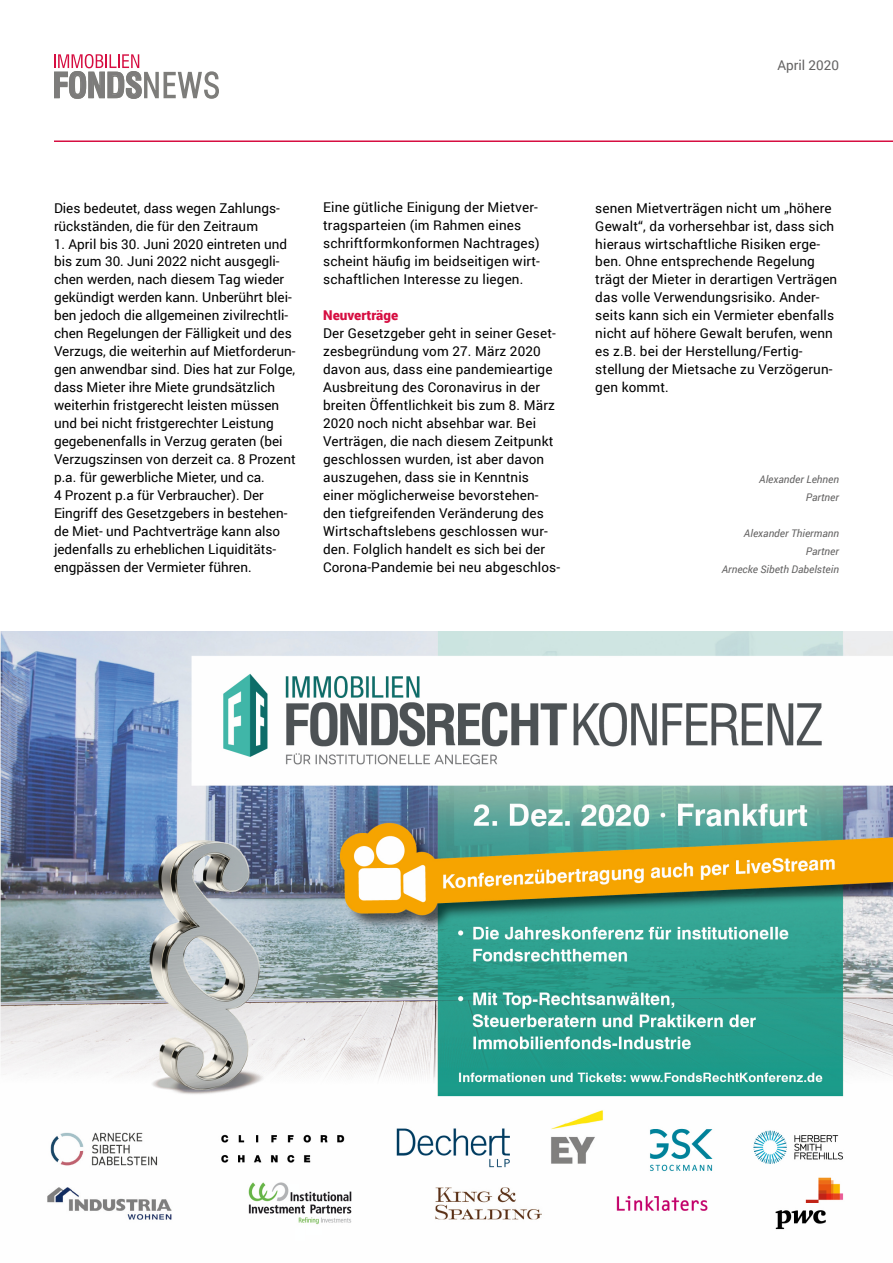
<style>
.page{position:relative;width:893px;height:1263px;background:#fff}
.page>*{position:absolute;margin:0;border:0;box-sizing:border-box;transform-origin:0 0}
.t1{font:13.5px/18px "Roboto";letter-spacing:.01em;color:#000}
.t2{font:900 13.5px "Roboto";color:#d60e41}
.t3{font:13.5px "Roboto";color:#646363}
.t4{font:italic 10.5px/18px "Roboto";color:#646363;text-align:right}
</style>
<div class="page">
<svg style="left:54px;top:54px;width:165px;height:45px"></svg>
<hr style="left:54px;top:140px;width:839px;height:2px;background:#d60e41">
<img style="left:0;top:631px;width:893px;height:599px">
<p class="t3" style="left:777px;top:56px;width:63px">April 2020</p>
<p class="t1" style="left:54px;top:198px;width:227px">Dies bedeutet, dass wegen Zahlungs&shy;rückständen, die für den Zeitraum</p>
<p class="t1" style="left:54px;top:234px;width:243px">1. April bis 30. Juni 2020 eintreten und bis zum 30. Juni 2022 nicht ausgegli&shy;chen werden, nach diesem Tag wieder gekündigt werden kann. Unberührt blei&shy;ben jedoch die allgemeinen zivilrechtli&shy;chen Regelungen der Fälligkeit und des Verzugs, die weiterhin auf Mietforderun&shy;gen anwendbar sind. Dies hat zur Folge, dass Mieter ihre Miete grundsätzlich weiterhin fristgerecht leisten müssen und bei nicht fristgerechter Leistung gegebenenfalls in Verzug geraten (bei Verzugszinsen von derzeit ca. 8 Prozent p.a. für gewerbliche Mieter, und ca.<br>4 Prozent p.a für Verbraucher). Der Eingriff des Gesetzgebers in bestehen&shy;de Miet- und Pachtverträge kann also jedenfalls zu erheblichen Liquiditäts&shy;engpässen der Vermieter führen.</p>
<p class="t1" style="left:323px;top:198px;width:218px">Eine gütliche Einigung der Mietver&shy;tragsparteien (im Rahmen eines schriftformkonformen Nachtrages) scheint häufig im beidseitigen wirt&shy;schaftlichen Interesse zu liegen.</p>
<p class="t2" style="left:323px;top:306px;width:77px">Neuverträge</p>
<p class="t1" style="left:323px;top:324px;width:238px">Der Gesetzgeber geht in seiner Geset&shy;zesbegründung vom 27. März 2020 davon aus, dass eine pandemieartige Ausbreitung des Coronavirus in der breiten Öffentlichkeit bis zum 8. März 2020 noch nicht absehbar war. Bei Verträgen, die nach diesem Zeitpunkt geschlossen wurden, ist aber davon auszugehen, dass sie in Kenntnis einer möglicherweise bevorstehen&shy;den tiefgreifenden Veränderung des Wirtschaftslebens geschlossen wur&shy;den. Folglich handelt es sich bei der Corona-Pandemie bei neu abgeschlos-</p>
<p class="t1" style="left:595px;top:198px;width:243px">senen Mietverträgen nicht um „höhere Gewalt“, da vorhersehbar ist, dass sich hieraus wirtschaftliche Risiken erge&shy;ben. Ohne entsprechende Regelung trägt der Mieter in derartigen Verträgen das volle Verwendungsrisiko. Ander&shy;seits kann sich ein Vermieter ebenfalls nicht auf höhere Gewalt berufen, wenn es z.B. bei der Herstellung/Fertig&shy;stellung der Mietsache zu Verzögerun&shy;gen kommt.</p>
<p class="t4" style="left:759px;top:469px;width:81px">Alexander Lehnen<br>Partner</p>
<p class="t4" style="left:722px;top:523px;width:119px">Alexander Thiermann<br>Partner<br>Arnecke Sibeth Dabelstein</p>
</div>
